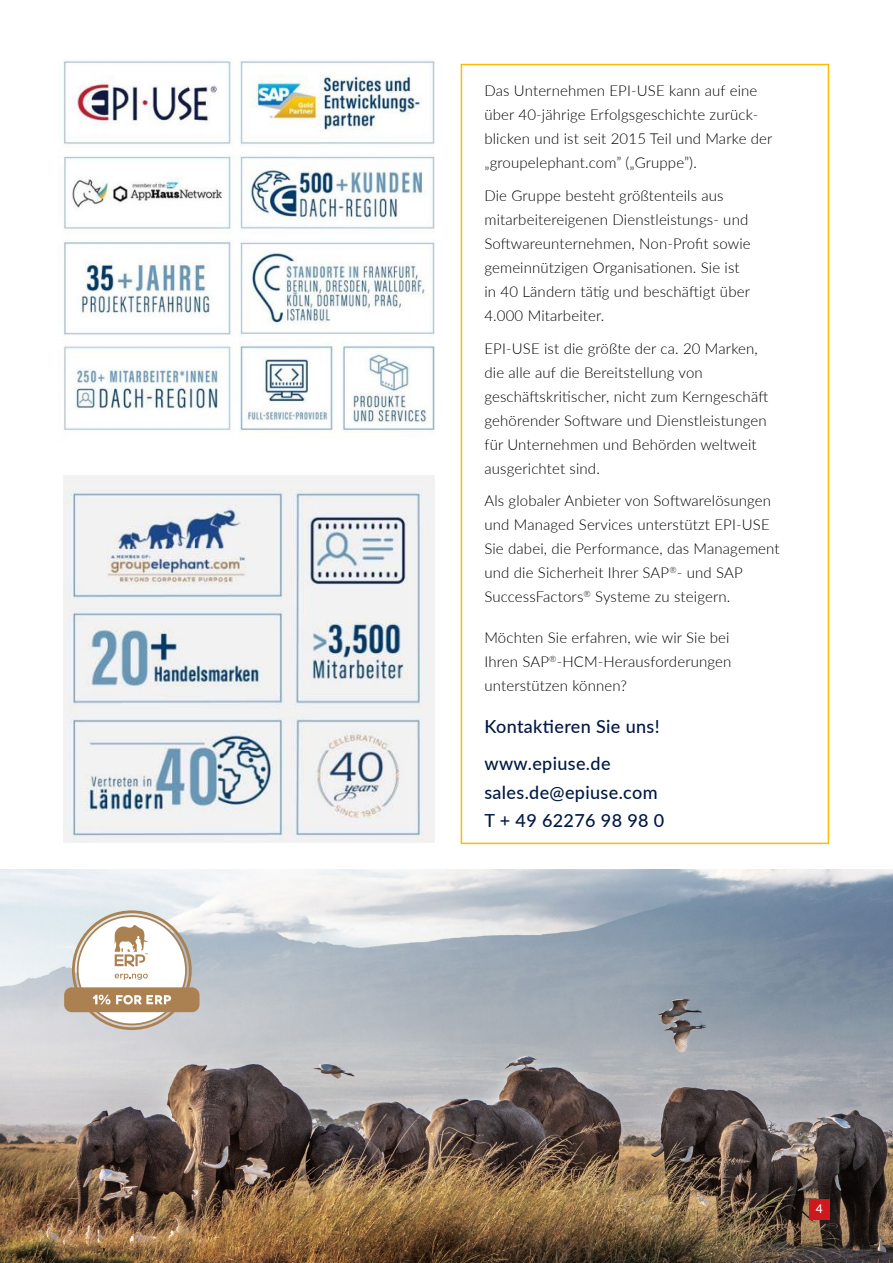
<style>
.page{position:relative;width:893px;height:1263px;background:#fff}
.page>*{position:absolute;margin:0;border:0;box-sizing:border-box;transform-origin:0 0}
.t1{font:500 18px/37px "Lato";letter-spacing:.02em;color:#001844}
.t2{font:300 15px/24px "Lato";letter-spacing:.01em;color:#000}
.t3{font:500 12px "Lato";color:#fff}
</style>
<div class="page">
<img style="left:0;top:870px;width:893px;height:393px">
<div style="left:809px;top:1199px;width:20px;height:20px;background:#ce181e"></div>
<div style="left:461px;top:64px;width:368px;height:780px;border:2px solid #fcbc00"></div>
<img style="left:64px;top:476px;width:371px;height:367px">
<img style="left:63px;top:58px;width:372px;height:373px">
<div style="left:64px;top:987px;width:135px;height:25px;background:#ac8152;border-radius:8px"></div>
<svg style="left:72px;top:910px;width:120px;height:120px"></svg>
<p class="t2" style="left:484px;top:79px;width:290px">Das Unternehmen EPI-USE kann auf eine über 40-jährige Erfolgsgeschichte zurück-- blicken und ist seit 2015 Teil und Marke der „groupelephant.com” („Gruppe”).</p>
<p class="t2" style="left:484px;top:183px;width:268px">Die Gruppe besteht größtenteils aus mitarbeitereigenen Dienstleistungs- und Softwareunternehmen, Non-Profit sowie gemeinnützigen Organisationen. Sie ist in 40 Ländern tätig und beschäftigt über 4.000 Mitarbeiter.</p>
<p class="t2" style="left:484px;top:336px;width:285px">EPI-USE ist die größte der ca. 20 Marken, die alle auf die Bereitstellung von geschäftskritischer, nicht zum Kerngeschäft gehörender Software und Dienstleistungen für Unternehmen und Behörden weltweit ausgerichtet sind.</p>
<p class="t2" style="left:484px;top:488px;width:297px">Als globaler Anbieter von Softwarelösungen und Managed Services unterstützt EPI-USE Sie dabei, die Performance, das Management und die Sicherheit Ihrer SAP<sup>®</sup>- und SAP SuccessFactors<sup>®</sup> Systeme zu steigern.</p>
<p class="t2" style="left:484px;top:625px;width:249px">Möchten Sie erfahren, wie wir Sie bei<br>Ihren SAP<sup>®</sup>-HCM-Herausforderungen unterstützen können?</p>
<p class="t1" style="left:484px;top:707px;width:177px">Kontaktieren Sie uns! www.epiuse.de</p>
<p class="t1" style="left:484px;top:777px;width:181px;line-height:28.5px">sales.de@epiuse.com<br>T + 49 62276 98 98 0</p>
<p class="t3" style="left:816px;top:1200px;width:8px">4</p>
</div>
